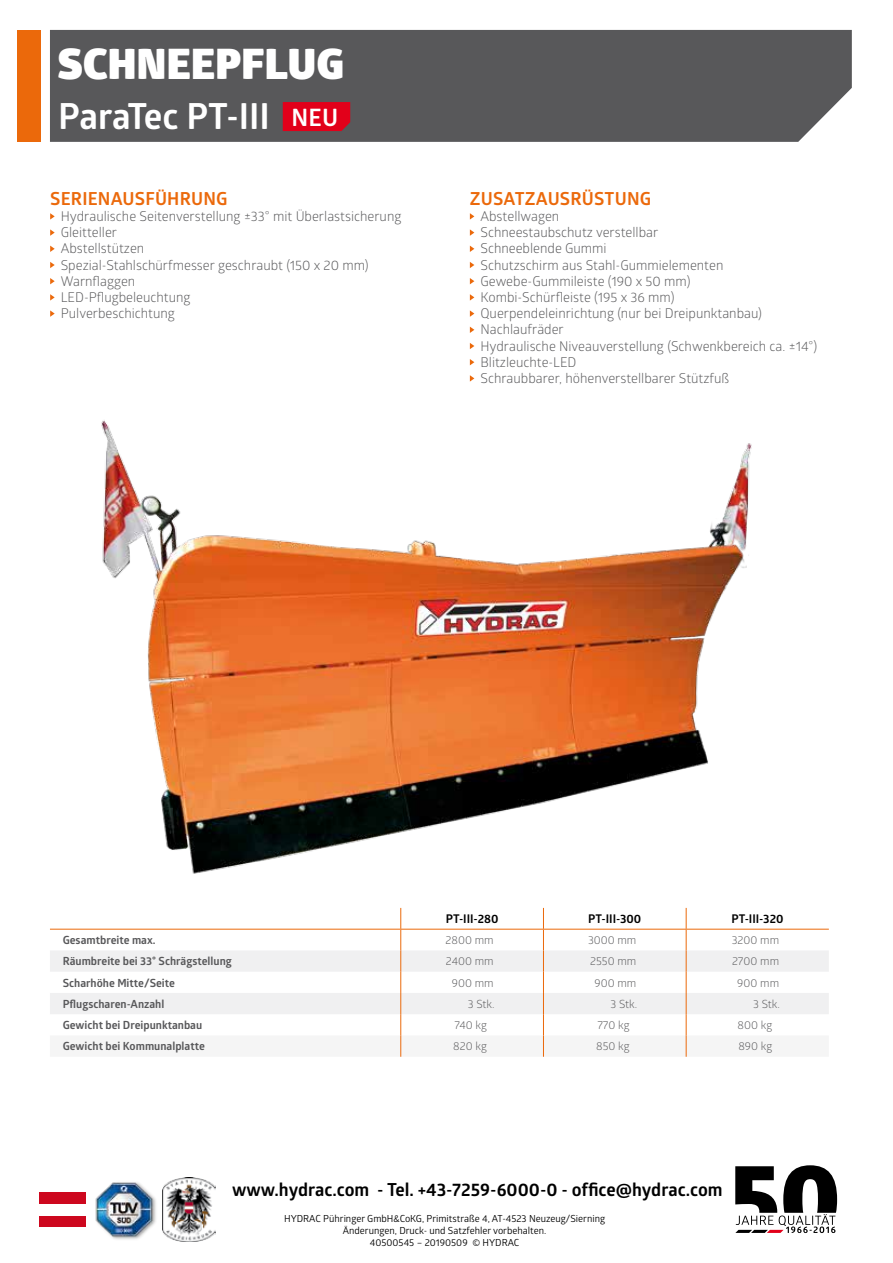
<style>
.page{position:relative;width:893px;height:1263px;background:#fff}
.page>*{position:absolute;margin:0;border:0;box-sizing:border-box;transform-origin:0 0}
.t1{font:900 42px "Glober";letter-spacing:.01em;color:#fff}
.t2{font:700 36px "Glober";color:#fff}
.t3{font:700 24px "Glober";color:#fff}
.t4{font:700 18px "Glober";color:#000}
.t5{font:700 18px "Glober";letter-spacing:.01em;color:#eb690b}
.t6{font:13.5px/16.2px "Glober";color:#58585a}
.t7{font:700 12px "Glober";color:#000}
.t8{font:700 11.25px "Glober";color:#58585a}
.t9{font:11.25px "Glober";color:#58585a}
.t10{font:9.75px/11.7px "Glober";color:#000;text-align:center}
</style>
<div class="page">
<svg style="left:735px;top:1165px;width:102px;height:68px"></svg>
<img style="left:95px;top:1182px;width:61px;height:58px">
<img style="left:162px;top:1178px;width:53px;height:63px">
<div style="left:39px;top:1192px;width:47px;height:35px;background:#cd071e"></div>
<div style="left:39px;top:1204px;width:47px;height:11px;background:#fff"></div>
<svg style="left:50px;top:929px;width:779px;height:128px"></svg>
<div style="left:50px;top:30px;width:802px;height:112px;background:#58585a"></div>
<div style="left:17px;top:30px;width:23px;height:112px;background:#eb690b"></div>
<img style="left:50px;top:213px;width:779px;height:716px">
<svg style="left:50px;top:213px;width:5px;height:7px"></svg>
<svg style="left:50px;top:229px;width:5px;height:7px"></svg>
<svg style="left:50px;top:246px;width:5px;height:6px"></svg>
<svg style="left:50px;top:262px;width:5px;height:6px"></svg>
<svg style="left:50px;top:278px;width:5px;height:6px"></svg>
<svg style="left:50px;top:294px;width:5px;height:7px"></svg>
<svg style="left:50px;top:310px;width:5px;height:7px"></svg>
<svg style="left:470px;top:213px;width:4px;height:7px"></svg>
<svg style="left:470px;top:229px;width:4px;height:7px"></svg>
<svg style="left:470px;top:246px;width:4px;height:6px"></svg>
<svg style="left:470px;top:262px;width:4px;height:6px"></svg>
<svg style="left:470px;top:278px;width:4px;height:6px"></svg>
<svg style="left:470px;top:294px;width:4px;height:7px"></svg>
<svg style="left:470px;top:310px;width:4px;height:7px"></svg>
<svg style="left:470px;top:327px;width:4px;height:6px"></svg>
<svg style="left:470px;top:343px;width:4px;height:6px"></svg>
<svg style="left:470px;top:359px;width:4px;height:6px"></svg>
<svg style="left:470px;top:375px;width:4px;height:7px"></svg>
<div style="left:283px;top:102px;width:67px;height:29px;background:#e2001a"></div>
<h1 class="t1" style="left:58px;top:32px;width:288px">SCHNEEPFLUG</h1>
<h2 class="t2" style="left:58px;top:91px;width:213px">ParaTec PT-III</h2>
<h3 class="t3" style="left:291px;top:100px;width:48px">NEU</h3>
<h3 class="t5" style="left:50px;top:186px;width:179px">SERIENAUSFÜHRUNG</h3>
<p class="t6" style="left:61px;top:208px;width:342px">Hydraulische Seitenverstellung ±33° mit Überlastsicherung<br>Gleitteller<br>Abstellstützen<br>Spezial-Stahlschürfmesser geschraubt (150 x 20 mm)<br>Warnflaggen<br>LED-Pflugbeleuchtung<br>Pulverbeschichtung</p>
<h3 class="t5" style="left:470px;top:186px;width:183px">ZUSATZAUSRÜSTUNG</h3>
<p class="t6" style="left:480px;top:208px;width:338px">Abstellwagen<br>Schneestaubschutz verstellbar<br>Schneeblende Gummi<br>Schutzschirm aus Stahl-Gummielementen Gewebe-Gummileiste (190 x 50 mm)<br>Kombi-Schürfleiste (195 x 36 mm)<br>Querpendeleinrichtung (nur bei Dreipunktanbau)<br>Nachlaufräder<br>Hydraulische Niveauverstellung (Schwenkbereich ca. ±14°)<br>Blitzleuchte-LED<br>Schraubbarer, höhenverstellbarer Stützfuß</p>
<p class="t7" style="left:446px;top:910px;width:54px">PT-III-280</p>
<p class="t7" style="left:588px;top:910px;width:54px">PT-III-300</p>
<p class="t7" style="left:731px;top:910px;width:53px">PT-III-320</p>
<p class="t8" style="left:63px;top:932px;width:94px">Gesamtbreite max.</p>
<p class="t9" style="left:446px;top:932px;width:50px">2800 mm</p>
<p class="t9" style="left:588px;top:932px;width:50px">3000 mm</p>
<p class="t9" style="left:732px;top:932px;width:49px">3200 mm</p>
<p class="t8" style="left:63px;top:953px;width:171px">Räumbreite bei 33° Schrägstellung</p>
<p class="t9" style="left:446px;top:953px;width:49px">2400 mm</p>
<p class="t9" style="left:590px;top:953px;width:48px">2550 mm</p>
<p class="t9" style="left:732px;top:953px;width:49px">2700 mm</p>
<p class="t8" style="left:63px;top:975px;width:114px">Scharhöhe Mitte/Seite</p>
<p class="t9" style="left:452px;top:975px;width:43px">900 mm</p>
<p class="t9" style="left:595px;top:975px;width:43px">900 mm</p>
<p class="t9" style="left:737px;top:975px;width:43px">900 mm</p>
<p class="t8" style="left:63px;top:996px;width:103px">Pflugscharen-Anzahl</p>
<p class="t9" style="left:468px;top:996px;width:28px">3 Stk.</p>
<p class="t9" style="left:610px;top:996px;width:28px">3 Stk.</p>
<p class="t9" style="left:753px;top:996px;width:28px">3 Stk.</p>
<p class="t8" style="left:63px;top:1017px;width:141px">Gewicht bei Dreipunktanbau</p>
<p class="t9" style="left:454px;top:1017px;width:34px">740 kg</p>
<p class="t9" style="left:597px;top:1017px;width:34px">770 kg</p>
<p class="t9" style="left:738px;top:1017px;width:36px">800 kg</p>
<p class="t8" style="left:63px;top:1038px;width:144px">Gewicht bei Kommunalplatte</p>
<p class="t9" style="left:453px;top:1038px;width:35px">820 kg</p>
<p class="t9" style="left:596px;top:1038px;width:35px">850 kg</p>
<p class="t9" style="left:738px;top:1038px;width:35px">890 kg</p>
<h3 class="t4" style="left:232px;top:1177px;width:492px">www.hydrac.com - Tel. +43-7259-6000-0 - office@hydrac.com</h3>
<p class="t10" style="left:284px;top:1213px;width:323px">HYDRAC Pühringer GmbH&amp;CoKG, Primitstraße 4, AT-4523 Neuzeug/Sierning<br>Änderungen, Druck- und Satzfehler vorbehalten.<br>40500545 – 20190509 © HYDRAC</p>
</div>
